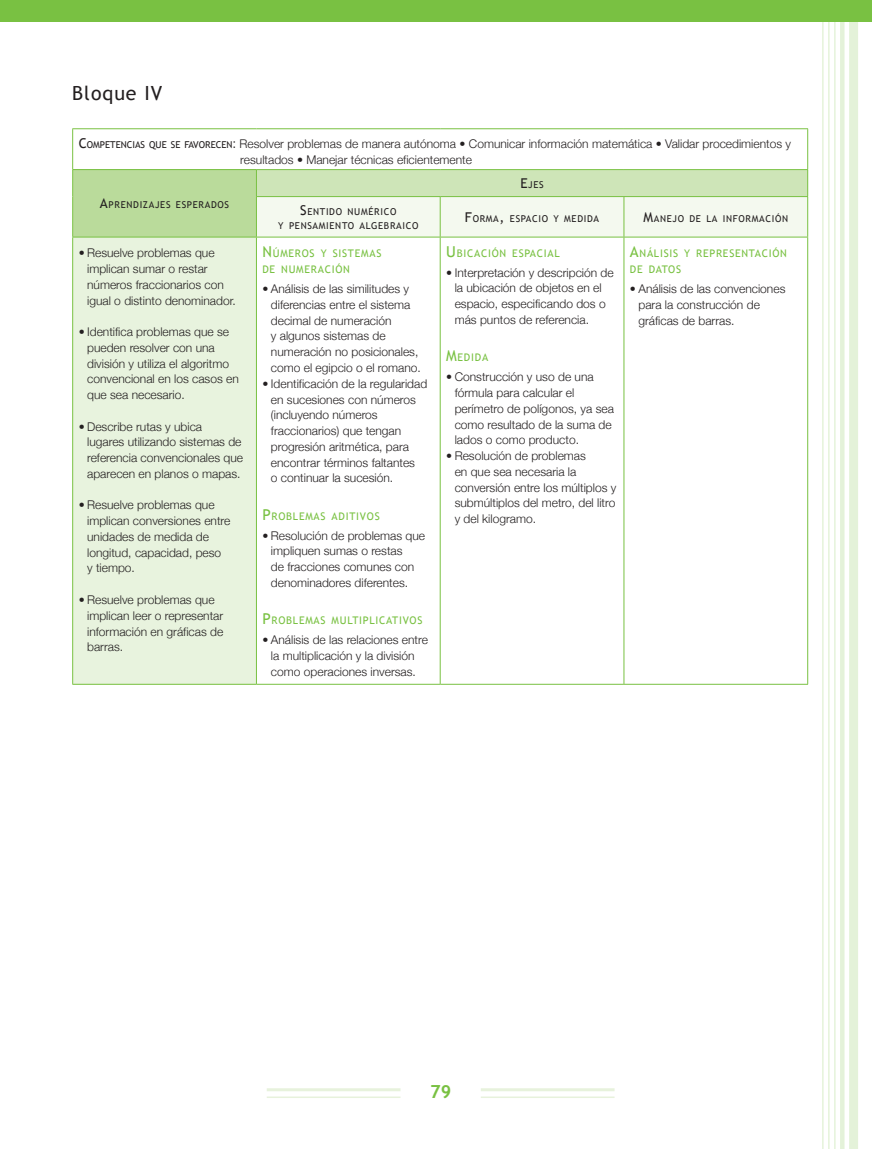
<style>
.page{position:relative;width:872px;height:1149px;background:#fff}
.page>*{position:absolute;margin:0;border:0;box-sizing:border-box;transform-origin:0 0}
._01_SUBTÍTULO_1{font:19.5px "Trebuchet MS";letter-spacing:.05em;color:#231f20}
.t1{font:700 18px "Trebuchet MS";color:#79c142}
._03b_TABLA__bullet_s{font:300 12px/15.8px "Helvetica Neue";color:#231f20}
._03_TABLA_subtitulo{font:10.5px/16.5px "Trebuchet MS";letter-spacing:.07em;color:#79c142}
._03_TABLA_cabezas{font:9.45px/13.5px "Trebuchet MS";letter-spacing:.07em;color:#231f20;text-align:center}
.s1{font-family:"Trebuchet MS";font-weight:400;font-size:13.5px}
.s2{font-family:"Trebuchet MS";font-weight:400;font-size:9.45px}
.s3{font-size:13.5px}
.s4{font-size:15px}
</style>
<div class="page">
<div style="left:849px;top:0;width:9px;height:1148px;background:#e4f2d9"></div>
<hr style="left:840px;top:0;width:4px;height:1148px;background:#e4f2d9">
<hr style="left:834px;top:0;width:1px;height:1148px;background:#79c142">
<hr style="left:828px;top:0;width:1px;height:1148px;background:#79c142">
<hr style="left:822px;top:0;width:1px;height:1148px;background:#79c142">
<div style="left:0;top:0;width:872px;height:22px;background:#79c142"></div>
<hr style="left:481px;top:1087px;width:133px;height:3px;background:#e1efd4">
<hr style="left:267px;top:1087px;width:133px;height:3px;background:#e1efd4">
<hr style="left:481px;top:1096px;width:133px;height:1px;background:#e1efd4">
<hr style="left:267px;top:1096px;width:133px;height:1px;background:#e1efd4">
<div style="left:73px;top:169px;width:183px;height:68px;background:#badb9b"></div>
<div style="left:73px;top:237px;width:183px;height:447px;background:#e8f3de"></div>
<hr style="left:72px;top:129px;width:1px;height:40px;background:#79c142">
<hr style="left:72px;top:128px;width:184px;height:1px;background:#79c142">
<hr style="left:256px;top:128px;width:184px;height:1px;background:#79c142">
<hr style="left:440px;top:128px;width:184px;height:1px;background:#79c142">
<hr style="left:624px;top:128px;width:184px;height:1px;background:#79c142">
<hr style="left:807px;top:129px;width:1px;height:40px;background:#79c142">
<svg style="left:72px;top:170px;width:1px;height:26px"></svg>
<hr style="left:72px;top:196px;width:1px;height:41px;background:#79c142">
<hr style="left:72px;top:169px;width:184px;height:1px;background:#79c142">
<hr style="left:256px;top:169px;width:184px;height:1px;background:#79c142">
<hr style="left:440px;top:169px;width:184px;height:1px;background:#79c142">
<hr style="left:624px;top:169px;width:184px;height:1px;background:#79c142">
<svg style="left:256px;top:170px;width:552px;height:67px"></svg>
<hr style="left:256px;top:197px;width:1px;height:40px;background:#79c142">
<hr style="left:256px;top:196px;width:184px;height:1px;background:#79c142">
<hr style="left:440px;top:196px;width:184px;height:1px;background:#79c142">
<hr style="left:624px;top:196px;width:184px;height:1px;background:#79c142">
<hr style="left:440px;top:197px;width:1px;height:40px;background:#79c142">
<hr style="left:623px;top:197px;width:1px;height:40px;background:#79c142">
<hr style="left:807px;top:197px;width:1px;height:40px;background:#79c142">
<hr style="left:72px;top:237px;width:1px;height:446px;background:#79c142">
<hr style="left:72px;top:237px;width:184px;height:1px;background:#79c142">
<hr style="left:72px;top:683px;width:184px;height:1px;background:#79c142">
<hr style="left:256px;top:237px;width:1px;height:446px;background:#79c142">
<hr style="left:256px;top:237px;width:184px;height:1px;background:#79c142">
<hr style="left:256px;top:683px;width:184px;height:1px;background:#79c142">
<hr style="left:440px;top:237px;width:1px;height:446px;background:#79c142">
<hr style="left:440px;top:237px;width:184px;height:1px;background:#79c142">
<hr style="left:624px;top:237px;width:184px;height:1px;background:#79c142">
<hr style="left:623px;top:237px;width:1px;height:446px;background:#79c142">
<hr style="left:807px;top:237px;width:1px;height:446px;background:#79c142">
<hr style="left:440px;top:683px;width:184px;height:1px;background:#79c142">
<hr style="left:624px;top:683px;width:184px;height:1px;background:#79c142">
<p class="_01_SUBTÍTULO_1" style="left:72px;top:81px;width:91px">Bloque IV</p>
<p class="_03b_TABLA__bullet_s" style="left:240px;top:135px;width:552px;text-indent:-162px"><span class="s1">C</span><span class="s2">OMPETENCIAS QUE SE FAVORECEN</span><span class="s3">:</span> Resolver problemas de manera autónoma • Comunicar información matemática • Validar procedimientos y resultados • Manejar técnicas eficientemente</p>
<p class="_03_TABLA_cabezas" style="left:100px;top:198px;width:131px"><span class="s3">A</span>PRENDIZAJES ESPERADOS</p>
<p class="_03_TABLA_cabezas" style="left:520px;top:178px;width:25px"><span class="s3">E</span>JES</p>
<p class="_03_TABLA_cabezas" style="left:278px;top:205px;width:142px"><span class="s3">S</span>ENTIDO NUMÉRICO<br>Y PENSAMIENTO ALGEBRAICO</p>
<p class="_03_TABLA_cabezas" style="left:465px;top:212px;width:136px"><span class="s3">F</span>ORMA<span class="s3">,</span> ESPACIO Y MEDIDA</p>
<p class="_03_TABLA_cabezas" style="left:643px;top:212px;width:146px"><span class="s3">M</span>ANEJO DE LA INFORMACIÓN</p>
<p class="_03b_TABLA__bullet_s" style="left:87px;top:245px;width:150px;text-indent:-9px">• Resuelve problemas que implican sumar o restar números fraccionarios con igual o distinto denominador.</p>
<p class="_03b_TABLA__bullet_s" style="left:87px;top:323px;width:153px;text-indent:-9px">• Identifica problemas que se pueden resolver con una división y utiliza el algoritmo convencional en los casos en que sea necesario.</p>
<p class="_03b_TABLA__bullet_s" style="left:87px;top:418px;width:157px;text-indent:-9px">• Describe rutas y ubica<br>lugares utilizando sistemas de referencia convencionales que aparecen en planos o mapas.</p>
<p class="_03b_TABLA__bullet_s" style="left:87px;top:497px;width:145px;text-indent:-9px">• Resuelve problemas que implican conversiones entre unidades de medida de longitud, capacidad, peso<br>y tiempo.</p>
<p class="_03b_TABLA__bullet_s" style="left:87px;top:591px;width:138px;text-indent:-9px">• Resuelve problemas que implican leer o representar información en gráficas de barras.</p>
<p class="_03_TABLA_subtitulo" style="left:262px;top:245px;width:120px"><span class="s4">N</span> ÚMEROS Y SISTEMAS<br>DE NUMERACIÓN</p>
<p class="_03b_TABLA__bullet_s" style="left:271px;top:281px;width:151px;text-indent:-9px">• Análisis de las similitudes y diferencias entre el sistema decimal de numeración<br>y algunos sistemas de numeración no posicionales, como el egipcio o el romano.</p>
<p class="_03b_TABLA__bullet_s" style="left:271px;top:375px;width:158px;text-indent:-9px">• Identificación de la regularidad en sucesiones con números (incluyendo números fraccionarios) que tengan progresión aritmética, para encontrar términos faltantes<br>o continuar la sucesión.</p>
<p class="_03_TABLA_subtitulo" style="left:262px;top:507px;width:119px"><span class="s4">P</span>ROBLEMAS ADITIVOS</p>
<p class="_03b_TABLA__bullet_s" style="left:271px;top:527px;width:156px;text-indent:-9px">• Resolución de problemas que impliquen sumas o restas<br>de fracciones comunes con denominadores diferentes.</p>
<p class="_03_TABLA_subtitulo" style="left:262px;top:612px;width:162px"><span class="s4">P</span>ROBLEMAS MULTIPLICATIVOS</p>
<p class="_03b_TABLA__bullet_s" style="left:262px;top:631px;width:167px;text-align:center">• Análisis de las relaciones entre la multiplicación y la división como operaciones inversas.</p>
<p class="_03_TABLA_subtitulo" style="left:446px;top:245px;width:115px"><span class="s4">U</span> BICACIÓN ESPACIAL</p>
<p class="_03b_TABLA__bullet_s" style="left:455px;top:264px;width:160px;text-indent:-9px">• Interpretación y descripción de la ubicación de objetos en el espacio, especificando dos o más puntos de referencia.</p>
<p class="_03_TABLA_subtitulo" style="left:446px;top:349px;width:44px"><span class="s4">M</span>EDIDA</p>
<p class="_03b_TABLA__bullet_s" style="left:455px;top:369px;width:161px;text-indent:-9px">• Construcción y uso de una fórmula para calcular el perímetro de polígonos, ya sea como resultado de la suma de lados o como producto.</p>
<p class="_03b_TABLA__bullet_s" style="left:455px;top:447px;width:163px;text-indent:-9px">• Resolución de problemas<br>en que sea necesaria la conversión entre los múltiplos y submúltiplos del metro, del litro y del kilogramo.</p>
<p class="_03_TABLA_subtitulo" style="left:630px;top:245px;width:158px"><span class="s4">A</span>NÁLISIS Y REPRESENTACIÓN<br>DE DATOS</p>
<p class="_03b_TABLA__bullet_s" style="left:638px;top:281px;width:148px;text-indent:-9px">• Análisis de las convenciones para la construcción de gráficas de barras.</p>
<h2 class="t1" style="left:430px;top:1080px;width:23px">79</h2>
</div>
